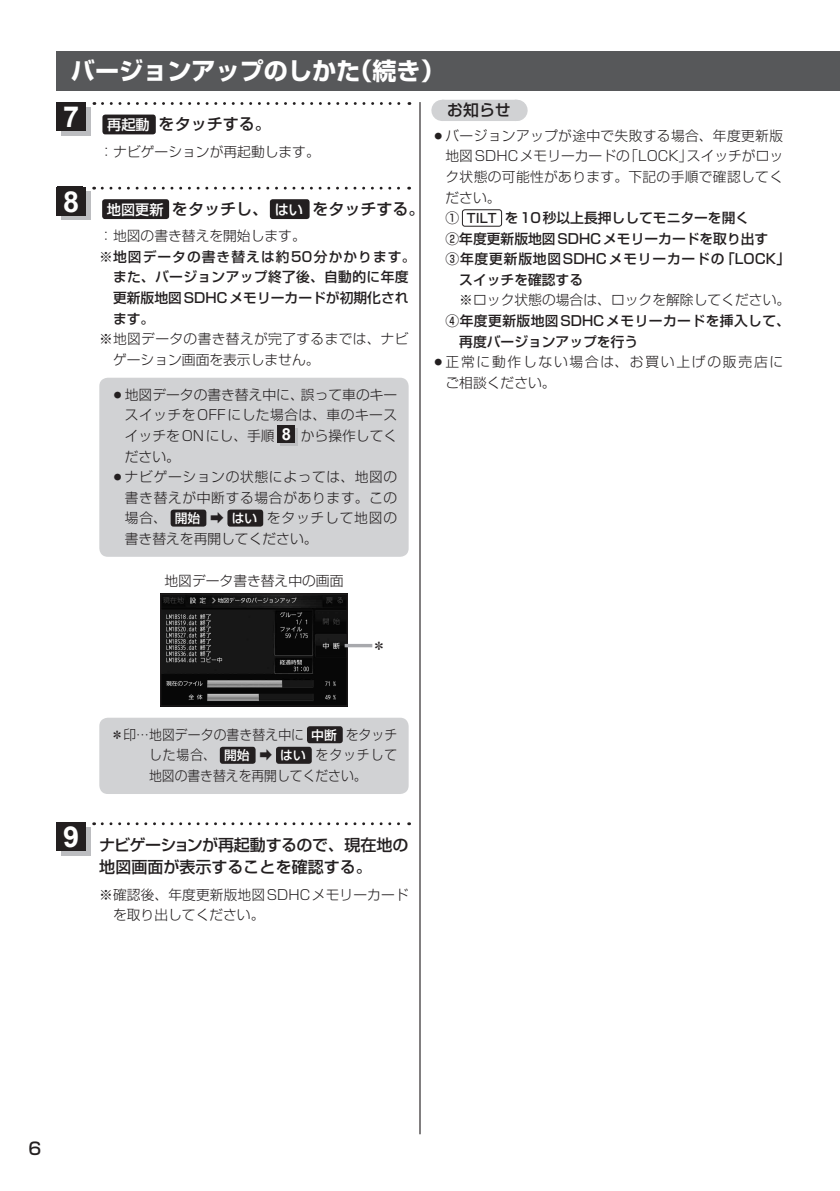
<style>
.page{position:relative;width:840px;height:1191px;background:#fff}
.page>*{position:absolute;margin:0;border:0;box-sizing:border-box;transform-origin:0 0}
.t1{font:700 29px "Arial";color:#fff}
.t2{font:700 25.6px "Arial";color:#fff}
.t3{font:700 24px "Shin Go Pro";color:#fff}
.t4{font:500 17px "Shin Go Pro";color:#231f20}
.t5{font:500 16px/22.6px "Shin Go Pro";color:#231f20}
.t6{font:500 15.8px "Shin Go Pro";color:#231f20}
.t7{font:300 13.8px/20.6px "Shin Go Pro";letter-spacing:.005em;color:#231f20;text-align:justify}
.t8{font:300 13.8px/20.6px "Shin Go Pro";letter-spacing:.025em;color:#231f20}
.t9{font:500 13.8px/20.6px "Shin Go Pro";letter-spacing:.025em;color:#231f20}
.t10{font:300 13.8px/20.6px "Shin Go Pro";letter-spacing:.005em;color:#231f20;text-align:justify;scale:.93 1}
.t11{font:300 13.8px/20.6px "Shin Go Pro";letter-spacing:.125em;color:#231f20}
.t12{font:500 13.8px "Shin Go Pro";letter-spacing:.075em;color:#231f20}
.t13{font:500 13.8px "Shin Go Pro";color:#231f20}
.s1{font-size:29px}
.s2{font-weight:500}
.s3{font-weight:500;font-size:12.8px}
.s4{font-family:"Arial";font-weight:700;font-size:16.6px;color:#fff}
.s5{font-weight:500;font-size:12.8px;color:#fff}
.s6{font-size:14.2px;color:#fff}
.s7{font-weight:300}
</style>
<div class="page">
<hr style="left:419px;top:102px;width:1px;height:1032px;background:#231f20">
<svg style="left:102px;top:822px;width:307px;height:3px"></svg>
<div style="left:102px;top:199px;width:67px;height:20px;background:#231f20;border-radius:3px"></div>
<div style="left:270px;top:199px;width:39px;height:20px;background:#231f20;border-radius:3px"></div>
<svg style="left:102px;top:187px;width:307px;height:2px"></svg>
<div style="left:61px;top:191px;width:29px;height:29px;background:#bcbdc0"></div>
<div style="left:57px;top:187px;width:29px;height:29px;background:#231f20"></div>
<div style="left:99px;top:717px;width:309px;height:77px;background:#d1d2d4;border-radius:9px"></div>
<div style="left:307px;top:726px;width:35px;height:17px;background:#231f20;border-radius:3px"></div>
<div style="left:220px;top:747px;width:35px;height:17px;background:#231f20;border-radius:3px"></div>
<div style="left:276px;top:747px;width:35px;height:17px;background:#231f20;border-radius:3px"></div>
<img style="left:162px;top:595px;width:183px;height:109px">
<div style="left:160px;top:593px;width:187px;height:113px;border:1px solid #231f20"></div>
<hr style="left:344px;top:644px;width:28px;height:3px;background:#a8a9ad">
<div style="left:61px;top:827px;width:29px;height:29px;background:#bcbdc0"></div>
<div style="left:57px;top:822px;width:29px;height:29px;background:#231f20"></div>
<div style="left:102px;top:115px;width:54px;height:19px;background:#231f20;border-radius:3px"></div>
<svg style="left:102px;top:102px;width:307px;height:3px"></svg>
<div style="left:61px;top:107px;width:29px;height:29px;background:#bcbdc0"></div>
<div style="left:57px;top:102px;width:29px;height:29px;background:#231f20"></div>
<div style="left:441px;top:100px;width:74px;height:21px;background:#d1d2d4"></div>
<svg style="left:515px;top:100px;width:1px;height:21px"></svg>
<div style="left:462px;top:209px;width:39px;height:17px;border:1px solid #231f20;border-radius:3px"></div>
<div style="left:99px;top:378px;width:309px;height:179px;background:#d1d2d4;border-radius:9px"></div>
<div style="left:280px;top:428px;width:18px;height:18px;background:#bcbdc0"></div>
<div style="left:277px;top:425px;width:18px;height:18px;background:#231f20"></div>
<div style="left:170px;top:509px;width:36px;height:17px;background:#231f20;border-radius:3px"></div>
<div style="left:227px;top:509px;width:36px;height:17px;background:#231f20;border-radius:3px"></div>
<div style="left:57px;top:51px;width:782px;height:40px;background:#57585a"></div>
<h3 class="t3" style="left:71px;top:52px;width:375px">バージョンアップのしかた（続き）</h3>
<h2 class="t2" style="left:63px;top:98px;width:18px">7<span class="s1">7</span></h2>
<p class="t6" style="left:431px;top:97px;width:97px">　お知らせ　</p>
<p class="t8" style="left:445px;top:124px;width:346px;text-indent:-14px">○バージョンアップが途中で失敗する場合、年度更新版地図SDHCメモリーカードの「LOCK」スイッチがロック状態の可能性があります。下記の手順で確認してください。<br><span class="s2">①</span> <span class="s3">TILT</span> <span class="s2">を10秒以上長押ししてモニターを開く<br>②年度更新版地図SDHCメモリーカードを取り出す<br>③年度更新版地図SDHCメモリーカードの「LOCK」　スイッチを確認する</span></p>
<p class="t7" style="left:445px;top:288px;width:346px">　※ロック状態の場合は、ロックを解除してください。</p>
<p class="t9" style="left:445px;top:309px;width:346px">④年度更新版地図SDHCメモリーカードを挿入して、　再度バージョンアップを行う</p>
<p class="t11" style="left:445px;top:350px;width:339px;text-indent:-14px">○正常に動作しない場合は、お買い上げの販売店にご相談ください。</p>
<p class="t7" style="left:125px;top:383px;width:274px;text-indent:-14px">○地図データの書き替え中に、誤って車のキースイッチをOFFにした場合は、車のキースイッチをONにし、手順 <span class="s4">8</span> から操作してください。</p>
<p class="t7" style="left:125px;top:465px;width:274px;text-indent:-14px">○ナビゲーションの状態によっては、地図の書き替えが中断する場合があります。この場合、 <span class="s5">開始</span> <span class="s2">➡</span> <span class="s5">はい</span> をタッチして地図の書き替えを再開してください。</p>
<p class="t5" style="left:107px;top:111px;width:165px"><span class="s6">再起動</span> をタッチする。</p>
<p class="t7" style="left:99px;top:139px;width:221px">：ナビゲーションが再起動します。</p>
<h2 class="t2" style="left:62px;top:182px;width:18px">8<span class="s1">8</span></h2>
<p class="t5" style="left:107px;top:196px;width:319px"><span class="s6">地図更新</span>をタッチし、<span class="s6">はい</span> をタッチする。</p>
<p class="t7" style="left:99px;top:224px;width:208px">：地図の書き替えを開始します。</p>
<p class="t12" style="left:99px;top:245px;width:317px"><span class="s7">※</span>地図データの書き替えは約50分かかります。</p>
<p class="t9" style="left:113px;top:265px;width:297px">また、バージョンアップ終了後、自動的に年度</p>
<p class="t13" style="left:113px;top:286px;width:297px">更新版地図SDHCメモリーカードが初期化され</p>
<p class="t9" style="left:113px;top:306px;width:43px">ます。</p>
<p class="t8" style="left:113px;top:327px;width:297px;text-indent:-14px">※地図データの書き替えが完了するまでは、ナビゲーション画面を表示しません。</p>
<p class="t7" style="left:164px;top:568px;width:180px">地図データ書き替え中の画面</p>
<p class="t7" style="left:372px;top:633px;width:15px">＊</p>
<h2 class="t2" style="left:62px;top:818px;width:16px">9</h2>
<h1 class="t1" style="left:63px;top:817px;width:18px">9</h1>
<p class="t10" style="left:149px;top:722px;width:268px;text-indent:-38px">＊印…地図データの書き替え中に <span class="s5">中断</span> をタッチした場合、 <span class="s5">開始</span> <span class="s2">➡</span> <span class="s5">はい</span> をタッチして地図の書き替えを再開してください。</p>
<p class="t5" style="left:99px;top:831px;width:311px">ナビゲーションが再起動するので、現在地の地図画面が表示することを確認する。</p>
<p class="t7" style="left:113px;top:882px;width:297px;text-indent:-14px">※確認後、年度更新版地図SDHCメモリーカードを取り出してください。</p>
<p class="t4" style="left:28px;top:1134px;width:14px">6</p>
</div>
